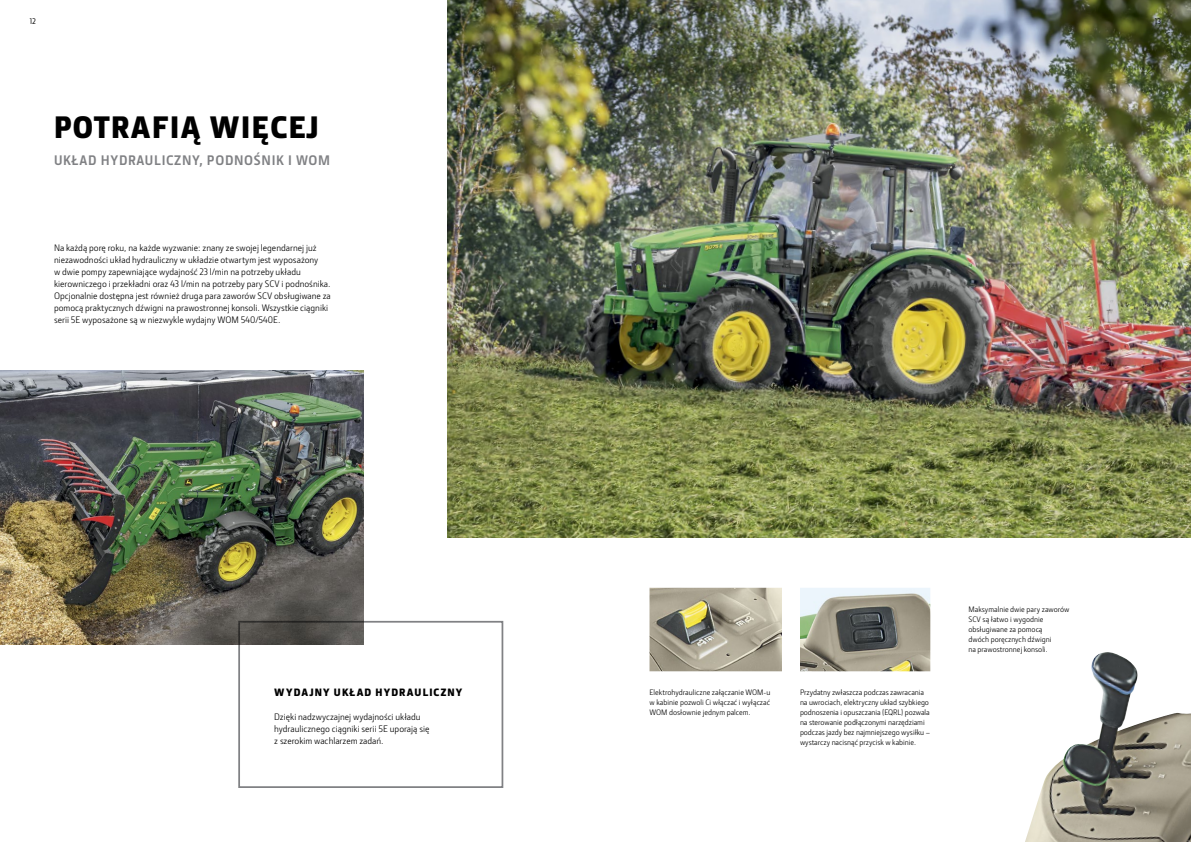
<style>
.page{position:relative;width:1191px;height:842px;background:#fff}
.page>*{position:absolute;margin:0;border:0;box-sizing:border-box;transform-origin:0 0}
.t1{font:900 32px "Section";letter-spacing:.05em;color:#000}
.t2{font:700 14px "JD Sans Pro";letter-spacing:.05em;color:#808184}
.t3{font:900 11px "Section";letter-spacing:.11em;color:#000}
.t4{font:9.5px/12px "JD Sans Pro";color:#000}
.t5{font:8px/10px "JD Sans Pro";letter-spacing:-.005em;color:#000}
.t6{font:500 8px "JD Sans Pro";color:#000}
</style>
<div class="page">
<img style="left:447px;top:0;width:744px;height:537px">
<img style="left:0;top:370px;width:364px;height:275px">
<div style="left:238px;top:621px;width:265px;height:167px;border:2px solid #808184"></div>
<img style="left:649px;top:588px;width:133px;height:83px">
<img style="left:800px;top:588px;width:130px;height:83px">
<img style="left:1025px;top:652px;width:166px;height:190px">
<p class="t6" style="left:30px;top:16px;width:8px">12</p>
<p class="t6" style="left:1155px;top:16px;width:8px">13</p>
<h1 class="t1" style="left:54px;top:106px;width:266px">POTRAFIĄ WIĘCEJ</h1>
<h2 class="t2" style="left:54px;top:151px;width:278px">UKŁAD HYDRAULICZNY, PODNOŚNIK I WOM</h2>
<p class="t4" style="left:54px;top:242px;width:278px">Na każdą porę roku, na każde wyzwanie: znany ze swojej legendarnej już niezawodności układ hydrauliczny w układzie otwartym jest wyposażony<br>w dwie pompy zapewniające wydajność 23 l/min na potrzeby układu kierowniczego i przekładni oraz 43 l/min na potrzeby pary SCV i podnośnika.<br>Opcjonalnie dostępna jest również druga para zaworów SCV obsługiwane za pomocą praktycznych dźwigni na prawostronnej konsoli. Wszystkie ciągniki serii 5E wyposażone są w niezwykle wydajny WOM 540/540E.</p>
<p class="t3" style="left:274px;top:685px;width:189px">WYDAJNY UKŁAD HYDRAULICZNY</p>
<p class="t4" style="left:274px;top:711px;width:157px">Dzięki nadzwyczajnej wydajności układu hydraulicznego ciągniki serii 5E uporają się z szerokim wachlarzem zadań.</p>
<p class="t5" style="left:649px;top:687px;width:122px;text-align:justify">Elektrohydrauliczne załączanie WOM-u w kabinie pozwoli Ci włączać i wyłączać WOM dosłownie jednym palcem.</p>
<p class="t5" style="left:800px;top:687px;width:132px">Przydatny zwłaszcza podczas zawracania na uwrociach, elektryczny układ szybkiego podnoszenia i opuszczania (EQRL) pozwala na sterowanie podłączonymi narzędziami podczas jazdy bez najmniejszego wysiłku – wystarczy nacisnąć przycisk w kabinie.</p>
<p class="t5" style="left:968px;top:604px;width:102px">Maksymalnie dwie pary zaworów<br>SCV są łatwo i wygodnie obsługiwane za pomocą<br>dwóch poręcznych dźwigni<br>na prawostronnej konsoli.</p>
</div>
